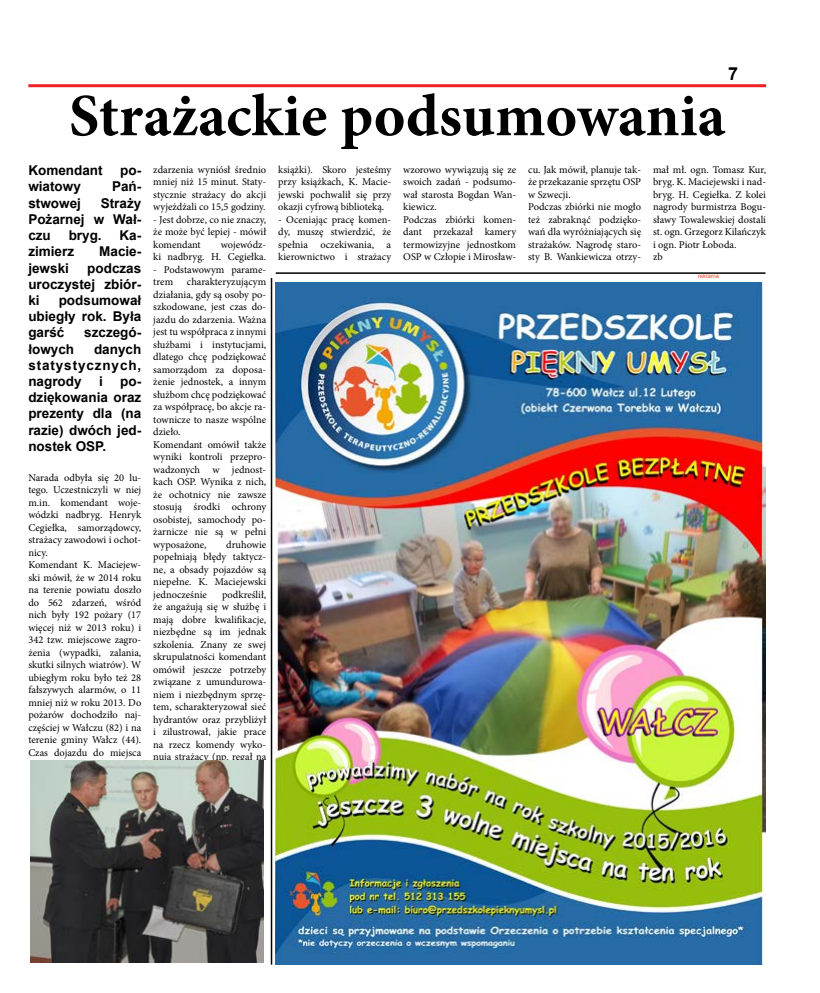
<style>
.page{position:relative;width:820px;height:993px;background:#fff}
.page>*{position:absolute;margin:0;border:0;box-sizing:border-box;transform-origin:0 0}
.t1{font:700 60px "Minion Pro";color:#000}
.t2{font:700 18px "Arial";color:#000}
.t3{font:700 13.5px/16.2px "Arial";color:#000;text-align:justify}
.t4{font:10.4px/12.5px "Minion Pro";color:#000}
.t5{font:6px "Arial";color:#f05135}
</style>
<div class="page">
<hr style="left:28px;top:84px;width:737px;height:3px;background:#ed2124">
<img style="left:31px;top:760px;width:232px;height:201px">
<hr style="left:275px;top:272px;width:490px;height:2px;background:#000">
<img style="left:275px;top:282px;width:490px;height:682px">
<hr style="left:271px;top:278px;width:1px;height:686px;background:#000">
<h2 class="t2" style="left:727px;top:62px;width:12px">7</h2>
<h1 class="t1" style="left:69px;top:74px;width:657px">Strażackie podsumowania</h1>
<p class="t3" style="left:28px;top:163px;width:76px">Komendant</p>
<p class="t3" style="left:120px;top:163px;width:22px">po-</p>
<p class="t3" style="left:28px;top:179px;width:54px">wiatowy</p>
<p class="t3" style="left:112px;top:179px;width:31px">Pań-</p>
<p class="t3" style="left:28px;top:195px;width:54px">stwowej</p>
<p class="t4" style="left:153px;top:163px;width:114px;text-align:justify">zdarzenia wyniósł średnio mniej niż 15 minut. Staty&shy;stycznie strażacy do akcji wyjeżdżali co 15,5 godziny.</p>
<p class="t4" style="left:153px;top:213px;width:114px;text-align:justify">- Jest dobrze, co nie znaczy, że może być lepiej - mówił komendant</p>
<p class="t4" style="left:403px;top:163px;width:114px">wzorowo wywiązują się ze swoich zadań - podsumo&shy;wał starosta Bogdan Wan&shy;kiewicz.<br>Podczas zbiórki komen&shy;dant przekazał kamery termowizyjne jednostkom<br>OSP w Człopie i Mirosław-</p>
<p class="t4" style="left:528px;top:163px;width:114px">cu. Jak mówił, planuje tak&shy;że przekazanie sprzętu OSP w Szwecji.<br>Podczas zbiórki nie mogło też zabraknąć podzięko&shy;wań dla wyróżniających się strażaków. Nagrodę staro&shy;sty B. Wankiewicza otrzy-</p>
<p class="t4" style="left:653px;top:163px;width:114px">mał mł. ogn. Tomasz Kur, bryg. K. Maciejewski i nad&shy;bryg. H. Cegiełka. Z kolei nagrody burmistrza Bogu&shy;sławy Towalewskiej dostali st. ogn. Grzegorz Kilańczyk i ogn. Piotr Łoboda.<br>zb</p>
<p class="t5" style="left:697px;top:272px;width:23px">reklama</p>
<p class="t4" style="left:278px;top:163px;width:114px;text-align:justify">książki). Skoro jesteśmy przy książkach, K. Macie&shy;jewski pochwalił się przy okazji cyfrową biblioteką.</p>
<p class="t4" style="left:278px;top:213px;width:114px;text-align:justify">- Oceniając pracę komen&shy;dy, muszę stwierdzić, że spełnia oczekiwania, a kierownictwo i strażacy</p>
<p class="t3" style="left:28px;top:195px;width:114px;text-indent:72px">Straży Pożarnej w Wał&shy;czu</p>
<p class="t3" style="left:69px;top:227px;width:35px">bryg.</p>
<p class="t3" style="left:119px;top:227px;width:23px">Ka-</p>
<p class="t3" style="left:28px;top:244px;width:47px">zimierz</p>
<p class="t3" style="left:99px;top:244px;width:44px">Macie-</p>
<p class="t3" style="left:28px;top:260px;width:42px">jewski</p>
<p class="t4" style="left:153px;top:238px;width:114px;text-align:right">wojewódz-<br>ki nadbryg. H. Cegiełka.</p>
<p class="t4" style="left:153px;top:263px;width:114px">- Podstawowym parame&shy;trem</p>
<p class="t3" style="left:28px;top:260px;width:114px;text-indent:59px">podczas uroczystej zbiór&shy;ki</p>
<p class="t4" style="left:153px;top:276px;width:114px;text-indent:34px">charakteryzującym działania, gdy są osoby po&shy;szkodowane, jest czas do&shy;jazdu do zdarzenia. Ważna jest tu współpraca z innymi służbami i instytucjami, dlatego chcę podziękować samorządom za doposa&shy;żenie jednostek, a innym służbom chcę podziękować za współpracę, bo akcje ra&shy;townicze to nasze wspólne dzieło.<br>Komendant omówił także wyniki kontroli przepro&shy;wadzonych w jednost&shy;kach OSP. Wynika z nich, że ochotnicy nie zawsze stosują środki ochrony osobistej, samochody po&shy;żarnicze nie są w pełni wyposażone,</p>
<p class="t3" style="left:28px;top:292px;width:114px;text-indent:30px">podsumował ubiegły rok. Była garść</p>
<p class="t3" style="left:84px;top:325px;width:59px">szczegó-</p>
<p class="t3" style="left:28px;top:341px;width:47px">łowych</p>
<p class="t3" style="left:28px;top:341px;width:114px;text-indent:66px">danych statystycznych, nagrody</p>
<p class="t3" style="left:99px;top:373px;width:5px">i</p>
<p class="t3" style="left:28px;top:373px;width:114px;text-indent:92px">po&shy;dziękowania oraz prezenty dla (na razie) dwóch jed&shy;nostek OSP.</p>
<p class="t4" style="left:28px;top:471px;width:114px">Narada odbyła się 20 lu&shy;tego. Uczestniczyli w niej m.in. komendant woje&shy;wódzki nadbryg. Henryk<br>Cegiełka, samorządowcy, strażacy zawodowi i ochot&shy;nicy.<br>Komendant K. Maciejew&shy;ski mówił, że w 2014 roku na terenie powiatu doszło do 562 zdarzeń, wśród nich były 192 pożary (17 więcej niż w 2013 roku) i<br>342 tzw. miejscowe zagro&shy;żenia (wypadki, zalania, skutki silnych wiatrów). W ubiegłym roku było też 28 fałszywych alarmów, o 11 mniej niż w roku 2013. Do pożarów dochodziło naj&shy;częściej w Wałczu (82) i na terenie gminy Wałcz (44).<br>Czas dojazdu do miejsca</p>
<p class="t4" style="left:153px;top:538px;width:114px;text-align:justify;text-indent:73px">druhowie popełniają błędy taktycz&shy;ne, a obsady pojazdów są niepełne. K. Maciejewski jednocześnie</p>
<p class="t4" style="left:153px;top:588px;width:114px;text-align:justify;text-indent:69px">podkreślił, że angażują się w służbę i mają dobre kwalifikacje, niezbędne są im jednak szkolenia. Znany ze swej skrupulatności komendant omówił jeszcze potrzeby związane z umundurowa&shy;niem i niezbędnym sprzę&shy;tem, scharakteryzował sieć hydrantów oraz przybliżył i zilustrował, jakie prace na rzecz komendy wyko&shy;nują strażacy (np. regał na</p>
</div>
